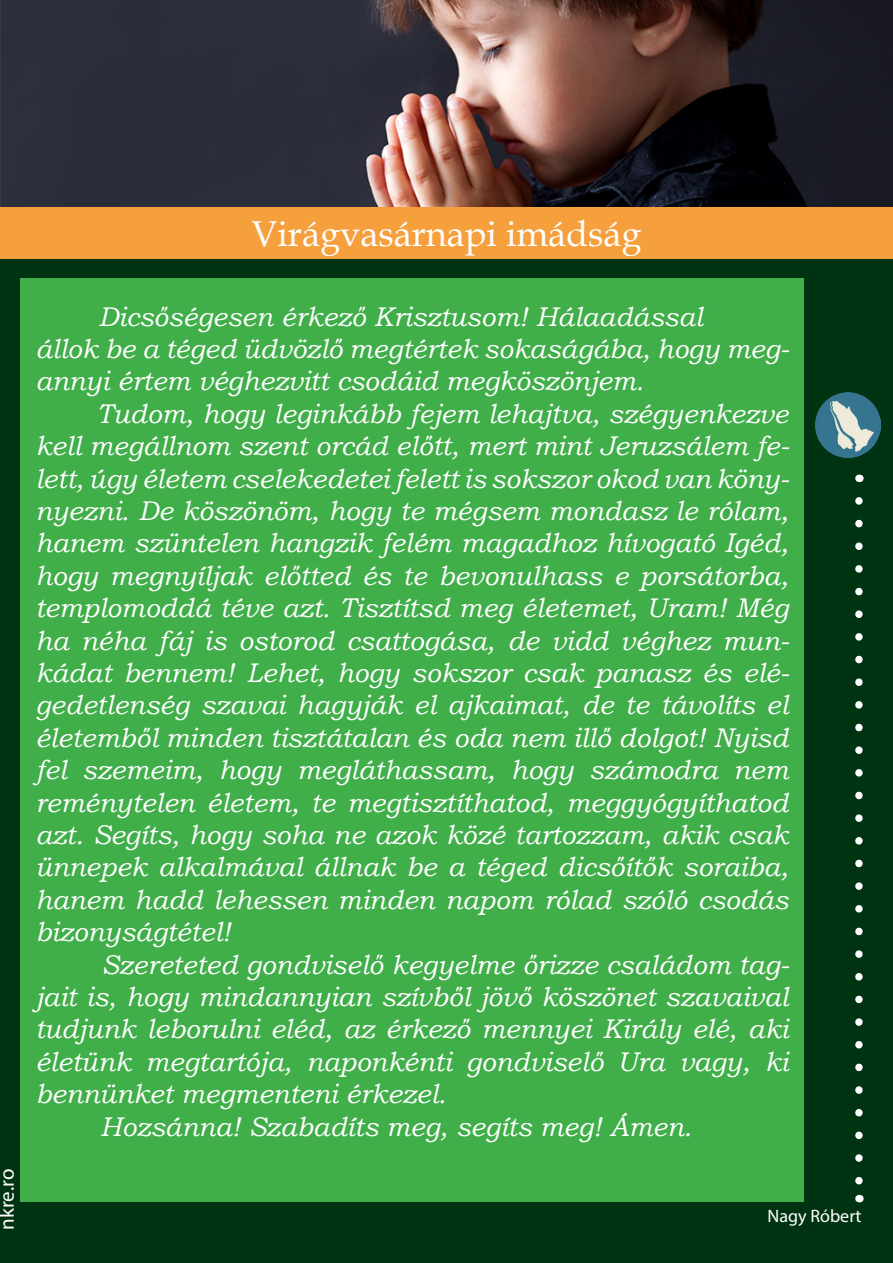
<style>
.page{position:relative;width:893px;height:1263px;background:#fff}
.page>*{position:absolute;margin:0;border:0;box-sizing:border-box;transform-origin:0 0}
.t1{font:36px "Book Antiqua";color:#fff}
.t2{font:italic 27px/32.4px "Bookman Old Style";color:#fff;text-align:justify}
.t3{font:21px "Myriad Pro";letter-spacing:-.005em;color:#fff}
.t4{font:18px "Myriad Pro";color:#fff}
</style>
<div class="page">
<img style="left:0;top:0;width:893px;height:208px">
<div style="left:0;top:241px;width:893px;height:1022px;background:#031"></div>
<div style="left:0;top:208px;width:893px;height:51px;background:#f69f3d"></div>
<div style="left:20px;top:279px;width:783px;height:923px;background:#40ae49"></div>
<img style="left:815px;top:392px;width:65px;height:65px">
<svg style="left:855px;top:501px;width:8px;height:684px"></svg>
<p class="t1" style="left:251px;top:209px;width:392px">Virágvasárnapi imádság</p>
<p class="t3" style="left:-6px;top:1230px;width:63px;rotate:-90deg">nkre.ro</p>
<p class="t2" style="left:99px;top:300px;width:606px">Dicsőségesen érkező Krisztusom! Hálaadással</p>
<p class="t2" style="left:35px;top:332px;width:755px">állok be a téged üdvözlő megtértek sokaságába, hogy meg&shy;annyi értem véghezvitt csodáid megköszönjem.</p>
<p class="t2" style="left:35px;top:397px;width:755px;text-indent:62px">Tudom, hogy leginkább fejem lehajtva, szégyenkezve kell megállnom szent orcád előtt, mert mint Jeruzsálem fe&shy;lett, úgy életem cselekedetei felett is sokszor okod van kön - nyezni. De köszönöm, hogy te mégsem mondasz le rólam, hanem szüntelen hangzik felém magadhoz hívogató Igéd, hogy megnyíljak előtted és te bevonulhass e porsátorba, templomoddá téve azt. Tisztítsd meg életemet, Uram! Még ha néha fáj is ostorod csattogása, de vidd véghez mun&shy;kádat bennem! Lehet, hogy sokszor csak panasz és elé&shy;gedetlenség szavai hagyják el ajkaimat, de te távolíts el életemből minden tisztátalan és oda nem illő dolgot! Nyisd fel szemeim, hogy megláthassam, hogy számodra nem reménytelen életem, te megtisztíthatod, meggyógyíthatod azt. Segíts, hogy soha ne azok közé tartozzam, akik csak ünnepek alkalmával állnak be a téged dicsőítők soraiba, hanem hadd lehessen minden napom rólad szóló csodás bizonyságtétel!</p>
<p class="t2" style="left:35px;top:948px;width:755px;text-indent:66px">Szereteted gondviselő kegyelme őrizze családom tag&shy;jait is, hogy mindannyian szívből jövő köszönet szavaival tudjunk leborulni eléd, az érkező mennyei Király elé, aki életünk megtartója, naponkénti gondviselő Ura vagy, ki bennünket megmenteni érkezel.</p>
<p class="t2" style="left:100px;top:1110px;width:593px">Hozsánna! Szabadíts meg, segíts meg! Ámen.</p>
<p class="t4" style="left:767px;top:1205px;width:96px">Nagy Róbert</p>
</div>
